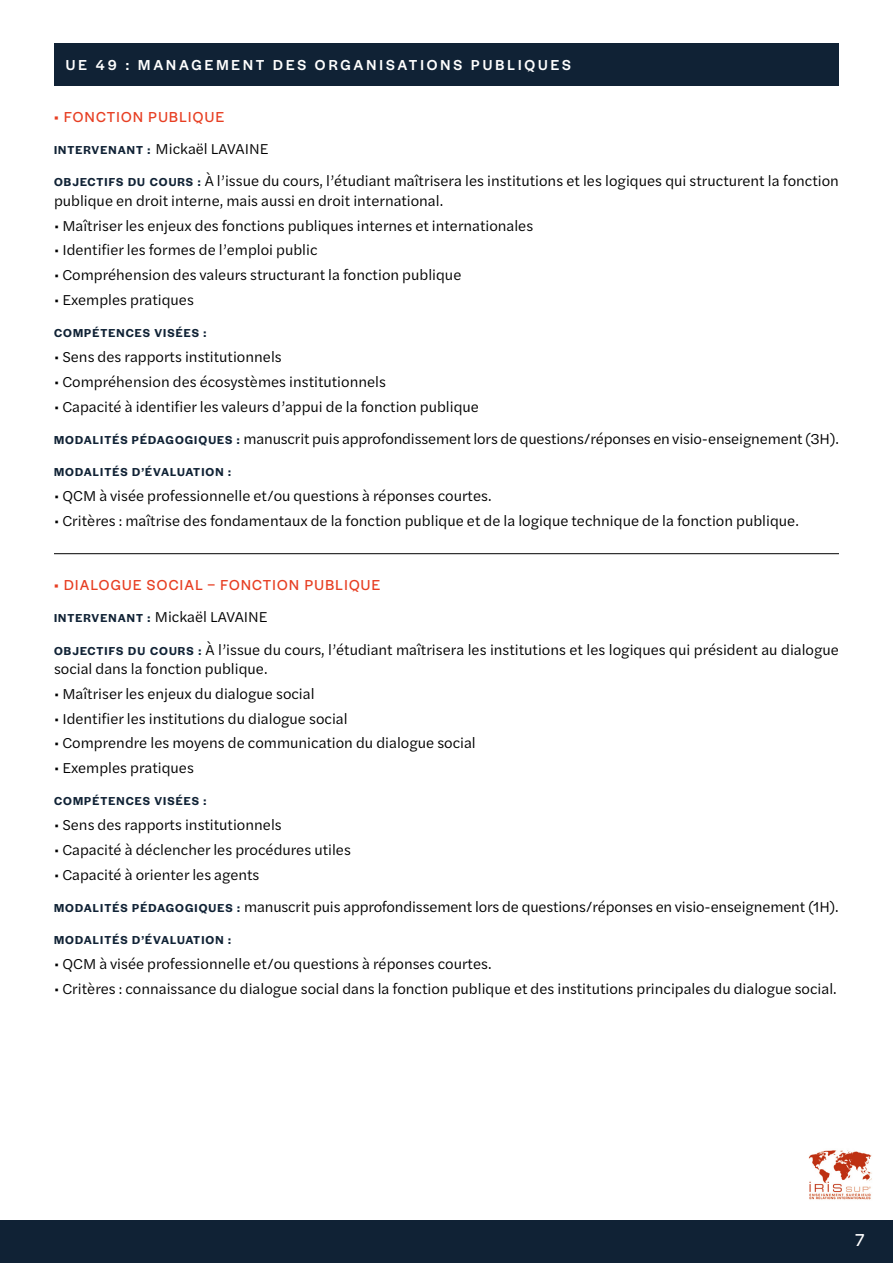
<style>
.page{position:relative;width:893px;height:1263px;background:#fff}
.page>*{position:absolute;margin:0;border:0;box-sizing:border-box;transform-origin:0 0}
.t1{font:18px "Halyard Display";color:#fff}
.t2{font:15px/32.2px "Halyard Text";color:#000}
.t3{font:15px "Halyard Display";letter-spacing:.09em;color:#e73e22}
.t4{font:500 15px "Halyard Display";letter-spacing:.2em;color:#fff}
.t5{font:600 12px "Halyard Display";letter-spacing:.09em;color:#102235}
.s1{font-family:"Halyard Display";font-weight:600;font-size:12px;color:#102235}
</style>
<div class="page">
<div style="left:54px;top:44px;width:785px;height:42px;background:#102235"></div>
<div style="left:0;top:1221px;width:893px;height:42px;background:#102235"></div>
<img style="left:808px;top:1150px;width:64px;height:50px">
<hr style="left:54px;top:553px;width:785px;height:1px;background:#000">
<p class="t4" style="left:66px;top:54px;width:507px">UE 49 : MANAGEMENT DES ORGANISATIONS PUBLIQUES</p>
<p class="t3" style="left:54px;top:106px;width:172px">• FONCTION PUBLIQUE</p>
<p class="t2" style="left:54px;top:132px;width:786px"><span class="s1">INTERVENANT :</span> Mickaël LAVAINE<br><span class="s1">OBJECTIFS DU COURS :</span> À l’issue du cours, l’étudiant maîtrisera les institutions et les logiques qui structurent la fonction</p>
<p class="t2" style="left:54px;top:184px;width:391px">publique en droit interne, mais aussi en droit international.</p>
<p class="t2" style="left:54px;top:209px;width:481px">• Maîtriser les enjeux des fonctions publiques internes et internationales</p>
<p class="t2" style="left:54px;top:233px;width:265px">• Identifier les formes de l’emploi public</p>
<p class="t2" style="left:54px;top:258px;width:409px">• Compréhension des valeurs structurant la fonction publique</p>
<p class="t2" style="left:54px;top:283px;width:141px">• Exemples pratiques</p>
<p class="t5" style="left:54px;top:325px;width:154px">COMPÉTENCES VISÉES :</p>
<p class="t2" style="left:54px;top:340px;width:229px">• Sens des rapports institutionnels</p>
<p class="t2" style="left:54px;top:365px;width:333px">• Compréhension des écosystèmes institutionnels</p>
<p class="t2" style="left:54px;top:390px;width:786px">• Capacité à identifier les valeurs d’appui de la fonction publique<br><span class="s1">MODALITÉS PÉDAGOGIQUES :</span> manuscrit puis approfondissement lors de questions/réponses en visio-enseignement (3H).</p>
<p class="t5" style="left:54px;top:463px;width:179px">MODALITÉS D’ÉVALUATION :</p>
<p class="t2" style="left:54px;top:479px;width:439px">• QCM à visée professionnelle et/ou questions à réponses courtes.</p>
<p class="t2" style="left:54px;top:504px;width:746px">• Critères : maîtrise des fondamentaux de la fonction publique et de la logique technique de la fonction publique.</p>
<p class="t3" style="left:54px;top:574px;width:328px">• DIALOGUE SOCIAL – FONCTION PUBLIQUE</p>
<p class="t2" style="left:54px;top:600px;width:786px"><span class="s1">INTERVENANT :</span> Mickaël LAVAINE<br><span class="s1">OBJECTIFS DU COURS :</span> À l’issue du cours, l’étudiant maîtrisera les institutions et les logiques qui président au dialogue</p>
<p class="t2" style="left:54px;top:652px;width:215px">social dans la fonction publique.</p>
<p class="t2" style="left:54px;top:677px;width:262px">• Maîtriser les enjeux du dialogue social</p>
<p class="t2" style="left:54px;top:702px;width:295px">• Identifier les institutions du dialogue social</p>
<p class="t2" style="left:54px;top:726px;width:423px">• Comprendre les moyens de communication du dialogue social</p>
<p class="t2" style="left:54px;top:751px;width:141px">• Exemples pratiques</p>
<p class="t5" style="left:54px;top:793px;width:154px">COMPÉTENCES VISÉES :</p>
<p class="t2" style="left:54px;top:808px;width:229px">• Sens des rapports institutionnels</p>
<p class="t2" style="left:54px;top:833px;width:298px">• Capacité à déclencher les procédures utiles</p>
<p class="t2" style="left:54px;top:858px;width:786px">• Capacité à orienter les agents<br><span class="s1">MODALITÉS PÉDAGOGIQUES :</span> manuscrit puis approfondissement lors de questions/réponses en visio-enseignement (1H).</p>
<p class="t5" style="left:54px;top:932px;width:179px">MODALITÉS D’ÉVALUATION :</p>
<p class="t2" style="left:54px;top:947px;width:439px">• QCM à visée professionnelle et/ou questions à réponses courtes.</p>
<p class="t2" style="left:54px;top:972px;width:784px">• Critères : connaissance du dialogue social dans la fonction publique et des institutions principales du dialogue social.</p>
<p class="t1" style="left:855px;top:1227px;width:11px">7</p>
</div>
